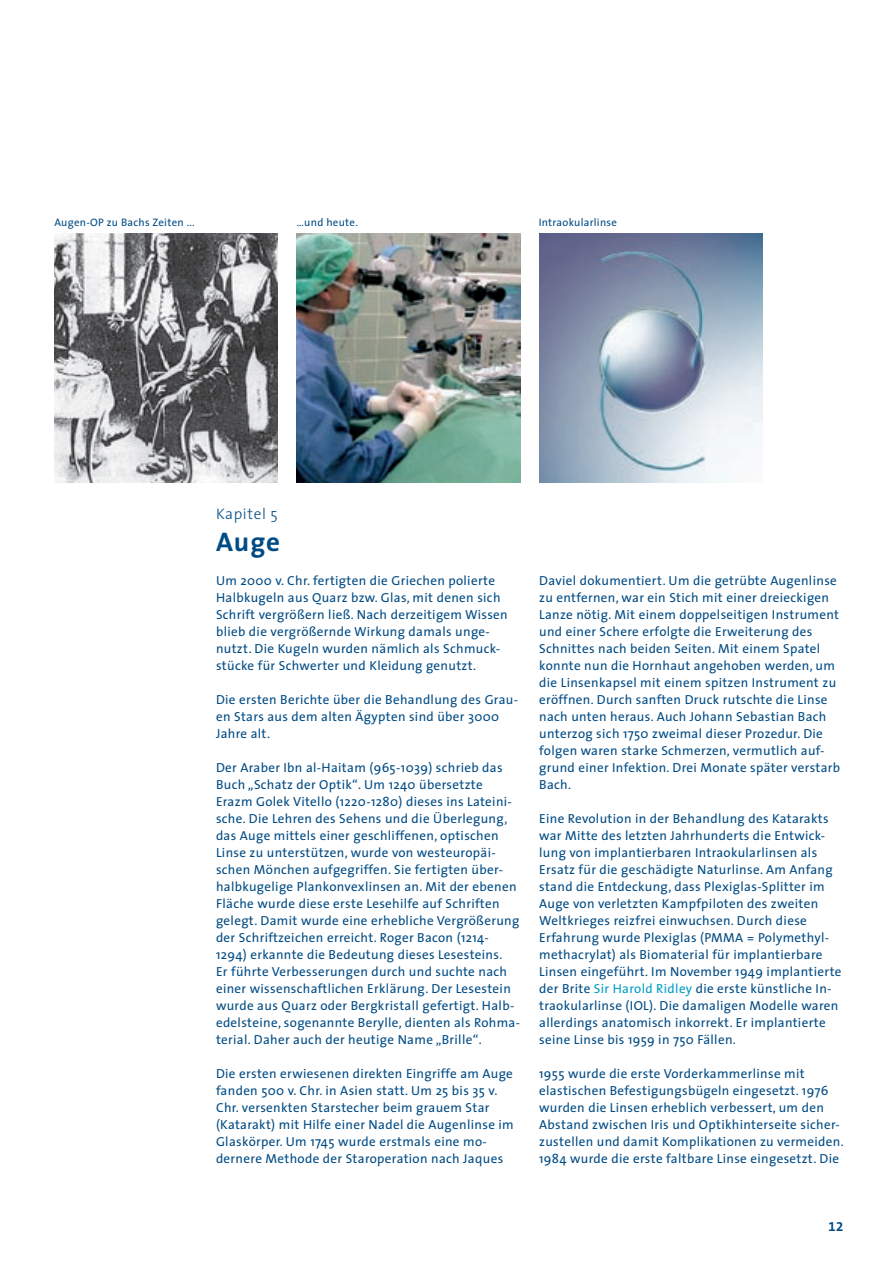
<style>
.page{position:relative;width:893px;height:1263px;background:#fff}
.page>*{position:absolute;margin:0;border:0;box-sizing:border-box;transform-origin:0 0}
.t1{font:700 27px "The Sans";color:#004b84}
.t2{font:300 15.3px "The Sans";letter-spacing:.04em;color:#004b84}
.t3{font:13.2px/17px "The Sans";letter-spacing:.025em;color:#004b84}
.t4{font:13.2px "The Sans Bold Expert";color:#004b84}
.t5{font:10.8px "The Sans";letter-spacing:.025em;color:#004b84}
.s1{color:#009ec2}
</style>
<div class="page">
<img style="left:297px;top:234px;width:223px;height:249px">
<img style="left:539px;top:234px;width:223px;height:249px">
<img style="left:54px;top:234px;width:224px;height:249px">
<p class="t5" style="left:54px;top:214px;width:142px">Augen-OP zu Bachs Zeiten ...</p>
<p class="t5" style="left:297px;top:214px;width:62px">…und heute.</p>
<p class="t5" style="left:539px;top:214px;width:80px">Intraokularlinse</p>
<p class="t2" style="left:216px;top:501px;width:63px">Kapitel 5</p>
<h1 class="t1" style="left:216px;top:519px;width:66px">Auge</h1>
<p class="t3" style="left:216px;top:571px;width:293px">Um 2000 v. Chr. fertigten die Griechen polierte Halbkugeln aus Quarz bzw. Glas, mit denen sich Schrift vergrößern ließ. Nach derzeitigem Wissen blieb die vergrößernde Wirkung damals unge&shy;nutzt. Die Kugeln wurden nämlich als Schmuck&shy;stücke für Schwerter und Kleidung genutzt.</p>
<p class="t3" style="left:216px;top:690px;width:304px">Die ersten Berichte über die Behandlung des Grau&shy;en Stars aus dem alten Ägypten sind über 3000<br>Jahre alt.</p>
<p class="t3" style="left:216px;top:758px;width:306px">Der Araber Ibn al-Haitam (965-1039) schrieb das Buch „Schatz der Optik“. Um 1240 übersetzte Erazm Golek Vitello (1220-1280) dieses ins Lateini&shy;sche. Die Lehren des Sehens und die Überlegung, das Auge mittels einer geschliffenen, optischen Linse zu unterstützen, wurde von westeuropäi&shy;schen Mönchen aufgegriffen. Sie fertigten über&shy;halbkugelige Plankonvexlinsen an. Mit der ebenen Fläche wurde diese erste Lesehilfe auf Schriften gelegt. Damit wurde eine erhebliche Vergrößerung der Schriftzeichen erreicht. Roger Bacon (1214- 1294) erkannte die Bedeutung dieses Lesesteins.<br>Er führte Verbesserungen durch und suchte nach einer wissenschaftlichen Erklärung. Der Lesestein wurde aus Quarz oder Bergkristall gefertigt. Halb&shy;edelsteine, sogenannte Berylle, dienten als Rohma&shy;terial. Daher auch der heutige Name „Brille“.</p>
<p class="t3" style="left:216px;top:1065px;width:299px">Die ersten erwiesenen direkten Eingriffe am Auge fanden 500 v. Chr. in Asien statt. Um 25 bis 35 v.<br>Chr. versenkten Starstecher beim grauem Star (Katarakt) mit Hilfe einer Nadel die Augenlinse im Glaskörper. Um 1745 wurde erstmals eine mo&shy;dernere Methode der Staroperation nach Jaques</p>
<p class="t3" style="left:539px;top:571px;width:303px">Daviel dokumentiert. Um die getrübte Augenlinse zu entfernen, war ein Stich mit einer dreieckigen Lanze nötig. Mit einem doppelseitigen Instrument und einer Schere erfolgte die Erweiterung des Schnittes nach beiden Seiten. Mit einem Spatel konnte nun die Hornhaut angehoben werden, um die Linsenkapsel mit einem spitzen Instrument zu eröffnen. Durch sanften Druck rutschte die Linse nach unten heraus. Auch Johann Sebastian Bach unterzog sich 1750 zweimal dieser Prozedur. Die folgen waren starke Schmerzen, vermutlich auf&shy;grund einer Infektion. Drei Monate später verstarb Bach.</p>
<p class="t3" style="left:539px;top:809px;width:304px">Eine Revolution in der Behandlung des Katarakts war Mitte des letzten Jahrhunderts die Entwick&shy;lung von implantierbaren Intraokularlinsen als Ersatz für die geschädigte Naturlinse. Am Anfang stand die Entdeckung, dass Plexiglas-Splitter im Auge von verletzten Kampfpiloten des zweiten Weltkrieges reizfrei einwuchsen. Durch diese Erfahrung wurde Plexiglas (PMMA = Polymethyl&shy;methacrylat) als Biomaterial für implantierbare Linsen eingeführt. Im November 1949 implantierte der Brite <span class="s1">Sir Harold Ridley</span> die erste künstliche In&shy;traokularlinse (IOL). Die damaligen Modelle waren allerdings anatomisch inkorrekt. Er implantierte seine Linse bis 1959 in 750 Fällen.</p>
<p class="t3" style="left:539px;top:1065px;width:306px">1955 wurde die erste Vorderkammerlinse mit elastischen Befestigungsbügeln eingesetzt. 1976 wurden die Linsen erheblich verbessert, um den Abstand zwischen Iris und Optikhinterseite sicher&shy;zustellen und damit Komplikationen zu vermeiden.<br>1984 wurde die erste faltbare Linse eingesetzt. Die</p>
<p class="t4" style="left:828px;top:1215px;width:16px">12</p>
</div>
